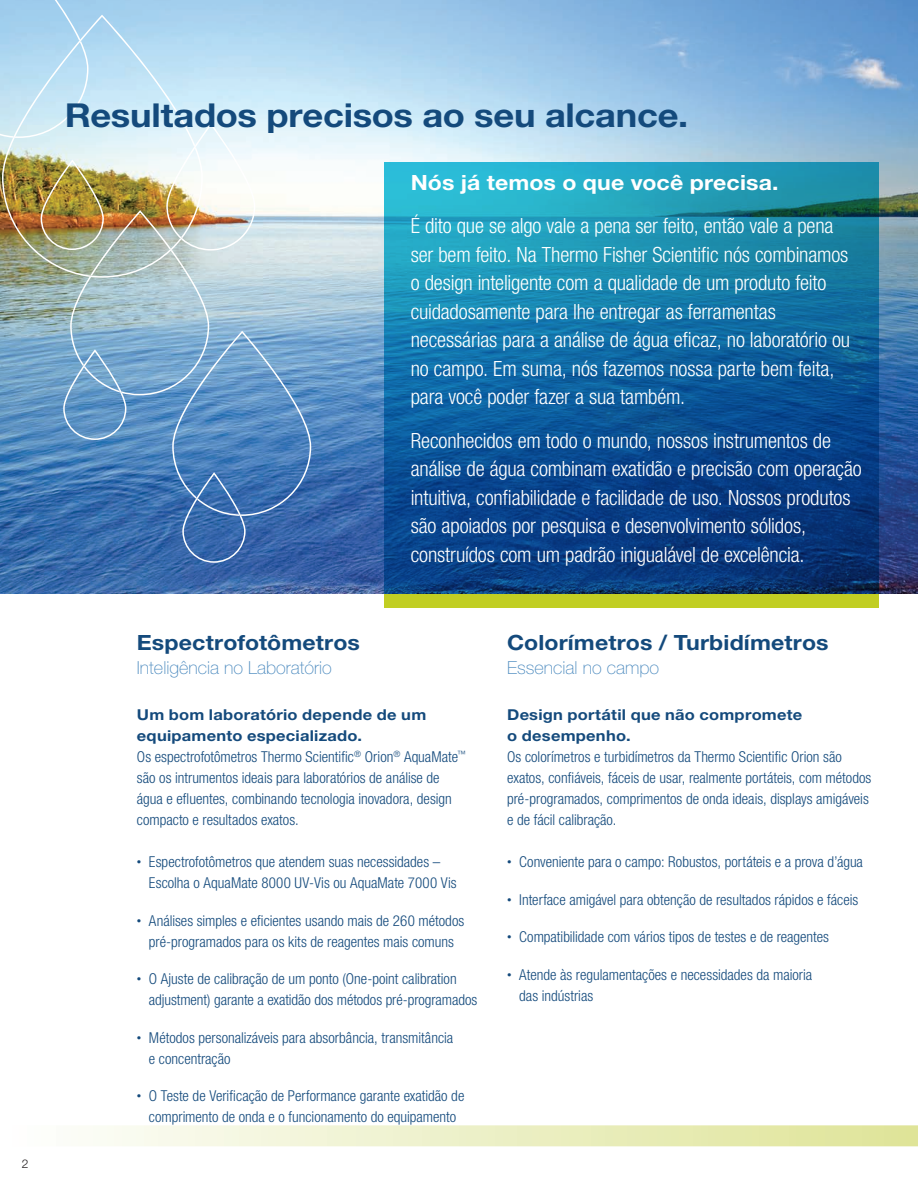
<style>
.page{position:relative;width:918px;height:1188px;background:#fff}
.page>*{position:absolute;margin:0;border:0;box-sizing:border-box;transform-origin:0 0}
.t1{font:700 33px "Helvetica Neue LT Std";letter-spacing:-.005em;color:#144a7c;scale:1.1 1}
.t2{font:300 condensed 21px/28.5px "Helvetica Neue LT Std";letter-spacing:-.01em;color:#fff}
.t3{font:700 21px "Helvetica Neue LT Std";letter-spacing:.005em;color:#144a7c;scale:1.1 1}
.t4{font:700 21px "Helvetica Neue LT Std";letter-spacing:.005em;color:#fff;scale:1.1 1}
.t5{font:100 18px "Helvetica Neue LT Std";color:#4a89be}
.t6{font:300 condensed 15px/21px "Helvetica Neue LT Std";color:#144a7c}
.t7{font:700 15px/21px "Helvetica Neue LT Std";letter-spacing:.015em;color:#144a7c;scale:1.1 1}
.t8{font:300 12px "Helvetica Neue LT Std";color:#231f20}
.s1{font-size:9px}
</style>
<div class="page">
<img style="left:0;top:0;width:918px;height:594px">
<hr style="left:917px;top:0;width:1px;height:162px;background:#a3d8f4">
<svg style="left:384px;top:162px;width:494px;height:432px;background:#11669c"></svg>
<img style="left:0;top:0;width:311px;height:563px">
<div style="left:384px;top:594px;width:494px;height:14px;background:#c1ce23"></div>
<div style="left:0;top:1125px;width:918px;height:21px;background:linear-gradient(to right,#fefefe,#dee497)"></div>
<p class="t8" style="left:22px;top:1156px;width:8px">2</p>
<p class="t1" style="left:65px;top:95px;width:568px">Resultados precisos ao seu alcance.</p>
<p class="t4" style="left:411px;top:169px;width:336px">Nós já temos o que você precisa.</p>
<p class="t2" style="left:411px;top:212px;width:441px">É dito que se algo vale a pena ser feito, então vale a pena ser bem feito. Na Thermo Fisher Scientific nós combinamos o design inteligente com a qualidade de um produto feito cuidadosamente para lhe entregar as ferramentas necessárias para a análise de água eficaz, no laboratório ou no campo. Em suma, nós fazemos nossa parte bem feita, para você poder fazer a sua também.</p>
<p class="t2" style="left:411px;top:426px;width:452px">Reconhecidos em todo o mundo, nossos instrumentos de análise de água combinam exatidão e precisão com operação intuitiva, confiabilidade e facilidade de uso. Nossos produtos são apoiados por pesquisa e desenvolvimento sólidos, construídos com um padrão inigualável de excelência.</p>
<p class="t3" style="left:137px;top:630px;width:204px">Espectrofotômetros</p>
<p class="t5" style="left:137px;top:657px;width:196px">Inteligência no Laboratório</p>
<p class="t7" style="left:137px;top:704px;width:265px">Um bom laboratório depende de um equipamento especializado.</p>
<p class="t6" style="left:137px;top:747px;width:331px">Os espectrofotômetros Thermo Scientific<sup>®</sup> Orion<sup>®</sup> AquaMate<sup>™ </sup>são os intrumentos ideais para laboratórios de análise de água e efluentes, combinando tecnologia inovadora, design compacto e resultados exatos.</p>
<p class="t6" style="left:149px;top:852px;width:309px;text-indent:-12px"><span class="s1">•</span> Espectrofotômetros que atendem suas necessidades –<br>Escolha o AquaMate 8000 UV-Vis ou AquaMate 7000 Vis</p>
<p class="t6" style="left:137px;top:910px;width:329px;text-align:center"><span class="s1">•</span> Análises simples e eficientes usando mais de 260 métodos pré-programados para os kits de reagentes mais comuns</p>
<p class="t6" style="left:149px;top:969px;width:330px;text-indent:-12px"><span class="s1">•</span> O Ajuste de calibração de um ponto (One-point calibration adjustment) garante a exatidão dos métodos pré-programados</p>
<p class="t6" style="left:149px;top:1027px;width:306px;text-indent:-12px"><span class="s1">•</span> Métodos personalizáveis para absorbância, transmitância e concentração</p>
<p class="t6" style="left:137px;top:1086px;width:329px;text-align:center"><span class="s1">•</span> O Teste de Verificação de Performance garante exatidão de comprimento de onda e o funcionamento do equipamento</p>
<p class="t3" style="left:507px;top:630px;width:294px">Colorímetros / Turbidímetros</p>
<p class="t5" style="left:507px;top:657px;width:153px">Essencial no campo</p>
<p class="t7" style="left:507px;top:704px;width:270px">Design portátil que não compromete o desempenho.</p>
<p class="t6" style="left:507px;top:747px;width:366px">Os colorímetros e turbidímetros da Thermo Scientific Orion são exatos, confiáveis, fáceis de usar, realmente portáteis, com métodos pré-programados, comprimentos de onda ideais, displays amigáveis e de fácil calibração.</p>
<p class="t6" style="left:507px;top:852px;width:357px"><span class="s1">•</span> Conveniente para o campo: Robustos, portáteis e a prova d’água</p>
<p class="t6" style="left:507px;top:889px;width:353px"><span class="s1">•</span> Interface amigável para obtenção de resultados rápidos e fáceis</p>
<p class="t6" style="left:507px;top:927px;width:323px"><span class="s1">•</span> Compatibilidade com vários tipos de testes e de reagentes</p>
<p class="t6" style="left:507px;top:964px;width:307px"><span class="s1">•</span> Atende às regulamentações e necessidades da maioria</p>
<p class="t6" style="left:519px;top:985px;width:76px">das indústrias</p>
</div>
